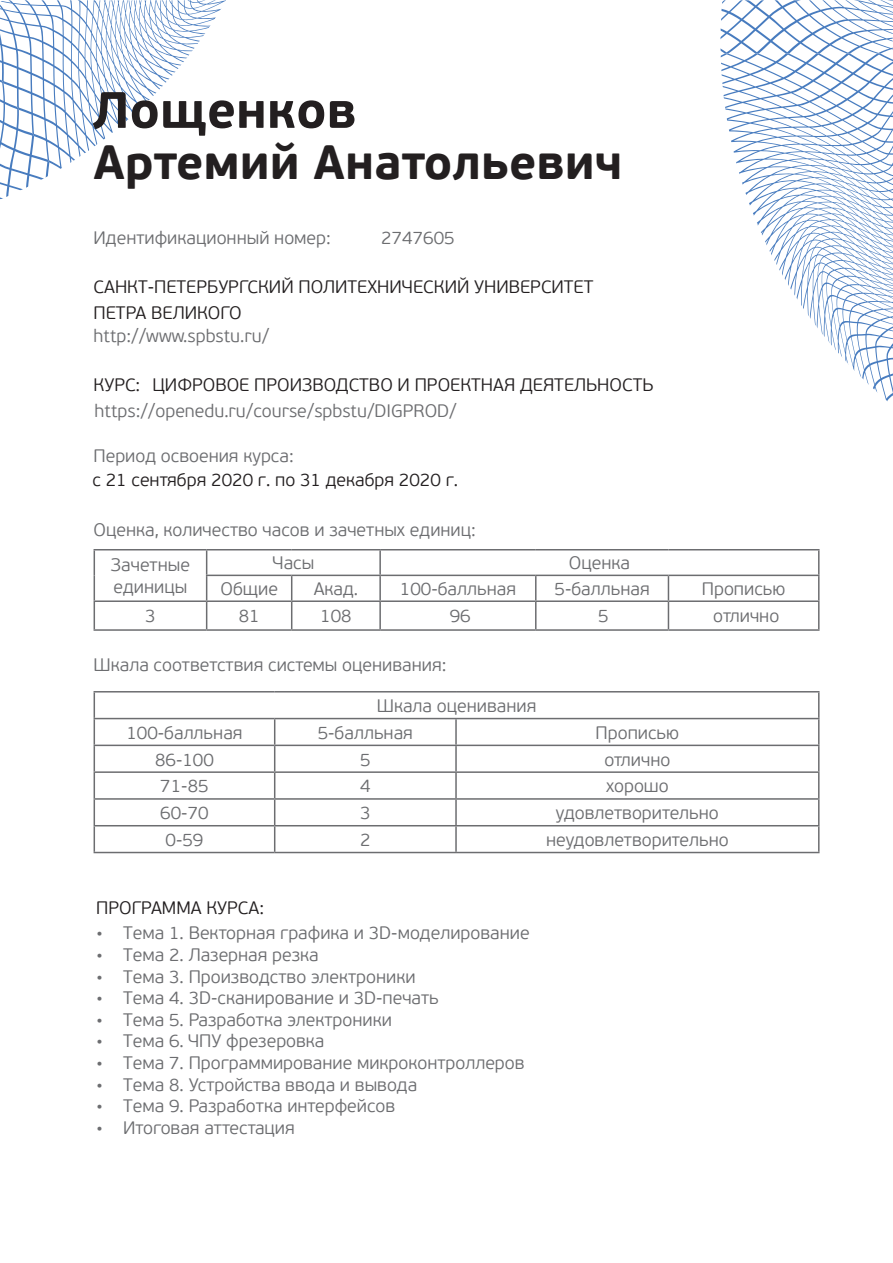
<style>
.page{position:relative;width:893px;height:1263px;background:#fff}
.page>*{position:absolute;margin:0;border:0;box-sizing:border-box;transform-origin:0 0}
.t1{font:700 51px "PF Beau Sans Pro";color:#231f20}
.t2{font:700 48px "PF Beau Sans Pro";color:#231f20}
.t3{font:300 18px/21.6px "PF Beau Sans Pro";color:#6c6d70}
.t4{font:300 18px/25.3px "PF Beau Sans Pro";color:#231f20}
</style>
<div class="page">
<svg style="left:720px;top:0;width:173px;height:54px"></svg>
<svg style="left:720px;top:54px;width:173px;height:348px"></svg>
<svg style="left:0;top:0;width:226px;height:199px"></svg>
<hr style="left:94px;top:549px;width:113px;height:1px;background:#6c6d70">
<hr style="left:207px;top:549px;width:85px;height:1px;background:#6c6d70">
<hr style="left:292px;top:549px;width:88px;height:1px;background:#6c6d70">
<hr style="left:380px;top:549px;width:156px;height:1px;background:#6c6d70">
<hr style="left:379px;top:550px;width:2px;height:25px;background:#6c6d70">
<hr style="left:536px;top:549px;width:132px;height:1px;background:#6c6d70">
<hr style="left:668px;top:549px;width:151px;height:1px;background:#6c6d70">
<hr style="left:206px;top:575px;width:86px;height:1px;background:#6c6d70">
<hr style="left:292px;top:575px;width:88px;height:1px;background:#6c6d70">
<hr style="left:380px;top:575px;width:156px;height:1px;background:#6c6d70">
<hr style="left:379px;top:576px;width:2px;height:24px;background:#6c6d70">
<hr style="left:536px;top:575px;width:132px;height:1px;background:#6c6d70">
<hr style="left:668px;top:575px;width:151px;height:1px;background:#6c6d70">
<hr style="left:94px;top:600px;width:113px;height:2px;background:#6c6d70">
<svg style="left:94px;top:550px;width:1px;height:79px"></svg>
<hr style="left:207px;top:600px;width:85px;height:2px;background:#6c6d70">
<svg style="left:206px;top:550px;width:1px;height:79px"></svg>
<hr style="left:292px;top:600px;width:88px;height:2px;background:#6c6d70">
<svg style="left:291px;top:576px;width:1px;height:53px"></svg>
<hr style="left:380px;top:600px;width:156px;height:2px;background:#6c6d70">
<hr style="left:379px;top:602px;width:2px;height:27px;background:#6c6d70">
<hr style="left:536px;top:600px;width:132px;height:2px;background:#6c6d70">
<svg style="left:535px;top:576px;width:1px;height:53px"></svg>
<hr style="left:668px;top:600px;width:151px;height:2px;background:#6c6d70">
<svg style="left:668px;top:576px;width:1px;height:53px"></svg>
<svg style="left:818px;top:550px;width:1px;height:79px"></svg>
<hr style="left:94px;top:629px;width:113px;height:2px;background:#6c6d70">
<hr style="left:207px;top:629px;width:85px;height:2px;background:#6c6d70">
<hr style="left:292px;top:629px;width:88px;height:2px;background:#6c6d70">
<hr style="left:380px;top:629px;width:156px;height:2px;background:#6c6d70">
<hr style="left:536px;top:629px;width:132px;height:2px;background:#6c6d70">
<hr style="left:668px;top:629px;width:151px;height:2px;background:#6c6d70">
<hr style="left:94px;top:691px;width:181px;height:1px;background:#6c6d70">
<hr style="left:275px;top:691px;width:181px;height:1px;background:#6c6d70">
<hr style="left:456px;top:691px;width:363px;height:1px;background:#6c6d70">
<hr style="left:94px;top:718px;width:181px;height:1px;background:#6c6d70">
<hr style="left:275px;top:718px;width:181px;height:1px;background:#6c6d70">
<hr style="left:456px;top:718px;width:363px;height:1px;background:#6c6d70">
<hr style="left:455px;top:719px;width:2px;height:26px;background:#6c6d70">
<hr style="left:94px;top:745px;width:181px;height:1px;background:#6c6d70">
<hr style="left:275px;top:745px;width:181px;height:1px;background:#6c6d70">
<hr style="left:456px;top:745px;width:363px;height:1px;background:#6c6d70">
<hr style="left:455px;top:746px;width:2px;height:25px;background:#6c6d70">
<hr style="left:94px;top:771px;width:181px;height:2px;background:#6c6d70">
<hr style="left:275px;top:771px;width:181px;height:2px;background:#6c6d70">
<hr style="left:456px;top:771px;width:363px;height:2px;background:#6c6d70">
<hr style="left:455px;top:773px;width:2px;height:25px;background:#6c6d70">
<hr style="left:94px;top:798px;width:181px;height:2px;background:#6c6d70">
<hr style="left:275px;top:798px;width:181px;height:2px;background:#6c6d70">
<hr style="left:456px;top:798px;width:363px;height:2px;background:#6c6d70">
<hr style="left:455px;top:800px;width:2px;height:25px;background:#6c6d70">
<hr style="left:94px;top:825px;width:181px;height:1px;background:#6c6d70">
<svg style="left:94px;top:692px;width:1px;height:160px"></svg>
<hr style="left:275px;top:825px;width:181px;height:1px;background:#6c6d70">
<svg style="left:274px;top:719px;width:1px;height:133px"></svg>
<hr style="left:456px;top:825px;width:363px;height:1px;background:#6c6d70">
<hr style="left:455px;top:826px;width:2px;height:26px;background:#6c6d70">
<svg style="left:818px;top:692px;width:1px;height:160px"></svg>
<hr style="left:94px;top:852px;width:181px;height:1px;background:#6c6d70">
<hr style="left:275px;top:852px;width:181px;height:1px;background:#6c6d70">
<hr style="left:456px;top:852px;width:363px;height:1px;background:#6c6d70">
<h1 class="t1" style="left:92px;top:78px;width:266px">Лощенков</h1>
<h2 class="t2" style="left:94px;top:133px;width:530px">Артемий Анатольевич</h2>
<p class="t3" style="left:94px;top:227px;width:239px">Идентификационный номер:</p>
<p class="t4" style="left:94px;top:275px;width:501px">САНКТ-ПЕТЕРБУРГСКИЙ ПОЛИТЕХНИЧЕСКИЙ УНИВЕРСИТЕТ<br>ПЕТРА ВЕЛИКОГО</p>
<p class="t3" style="left:94px;top:325px;width:177px">http://www.spbstu.ru/</p>
<p class="t4" style="left:94px;top:373px;width:48px">КУРС:</p>
<p class="t3" style="left:381px;top:227px;width:75px">2747605</p>
<p class="t4" style="left:152px;top:373px;width:502px">ЦИФРОВОЕ ПРОИЗВОДСТВО И ПРОЕКТНАЯ ДЕЯТЕЛЬНОСТЬ</p>
<p class="t3" style="left:95px;top:400px;width:364px">https://openedu.ru/course/spbstu/DIGPROD/</p>
<p class="t3" style="left:94px;top:445px;width:202px">Период освоения курса:</p>
<p class="t4" style="left:92px;top:468px;width:367px">с 21 сентября 2020 г. по 31 декабря 2020 г.</p>
<p class="t3" style="left:94px;top:520px;width:384px">Оценка, количество часов и зачетных единиц:</p>
<p class="t3" style="left:111px;top:555px;width:81px">Зачетные единицы</p>
<p class="t3" style="left:273px;top:553px;width:43px">Часы</p>
<p class="t3" style="left:569px;top:553px;width:63px">Оценка</p>
<p class="t3" style="left:220px;top:578px;width:59px">Общие</p>
<p class="t3" style="left:314px;top:578px;width:46px">Акад.</p>
<p class="t3" style="left:400px;top:578px;width:118px">100-балльная</p>
<p class="t3" style="left:554px;top:578px;width:97px">5-балльная</p>
<p class="t3" style="left:702px;top:578px;width:85px">Прописью</p>
<p class="t3" style="left:145px;top:606px;width:12px">3</p>
<p class="t3" style="left:239px;top:606px;width:22px">81</p>
<p class="t3" style="left:320px;top:606px;width:33px">108</p>
<p class="t3" style="left:450px;top:605px;width:22px">96</p>
<p class="t3" style="left:598px;top:605px;width:12px">5</p>
<p class="t3" style="left:713px;top:605px;width:68px">отлично</p>
<p class="t3" style="left:94px;top:654px;width:354px">Шкала соответствия системы оценивания:</p>
<p class="t3" style="left:377px;top:695px;width:161px">Шкала оценивания</p>
<p class="t3" style="left:126px;top:722px;width:118px">100-балльная</p>
<p class="t3" style="left:318px;top:722px;width:97px">5-балльная</p>
<p class="t3" style="left:596px;top:722px;width:85px">Прописью</p>
<p class="t3" style="left:155px;top:749px;width:60px">86-100</p>
<p class="t3" style="left:360px;top:749px;width:12px">5</p>
<p class="t3" style="left:604px;top:749px;width:68px">отлично</p>
<p class="t3" style="left:160px;top:776px;width:50px">71-85</p>
<p class="t3" style="left:360px;top:776px;width:12px">4</p>
<p class="t3" style="left:606px;top:776px;width:64px">хорошо</p>
<p class="t3" style="left:160px;top:802px;width:50px">60-70</p>
<p class="t3" style="left:360px;top:802px;width:12px">3</p>
<p class="t3" style="left:556px;top:802px;width:164px">удовлетворительно</p>
<p class="t3" style="left:166px;top:829px;width:39px">0-59</p>
<p class="t3" style="left:360px;top:829px;width:12px">2</p>
<p class="t3" style="left:546px;top:829px;width:184px">неудовлетворительно</p>
<p class="t4" style="left:96px;top:895px;width:169px">ПРОГРАММА КУРСА:</p>
<p class="t3" style="left:96px;top:923px;width:435px">• Тема 1. Векторная графика и 3D-моделирование</p>
<p class="t3" style="left:96px;top:944px;width:224px">• Тема 2. Лазерная резка</p>
<p class="t3" style="left:96px;top:966px;width:321px">• Тема 3. Производство электроники</p>
<p class="t3" style="left:96px;top:987px;width:344px">• Тема 4. 3D-сканирование и 3D-печать</p>
<p class="t3" style="left:96px;top:1009px;width:297px">• Тема 5. Разработка электроники</p>
<p class="t3" style="left:96px;top:1031px;width:230px">• Тема 6. ЧПУ фрезеровка</p>
<p class="t3" style="left:96px;top:1052px;width:430px">• Тема 7. Программирование микроконтроллеров</p>
<p class="t3" style="left:96px;top:1074px;width:323px">• Тема 8. Устройства ввода и вывода</p>
<p class="t3" style="left:96px;top:1095px;width:301px">• Тема 9. Разработка интерфейсов</p>
<p class="t3" style="left:96px;top:1117px;width:200px">• Итоговая аттестация</p>
</div>
